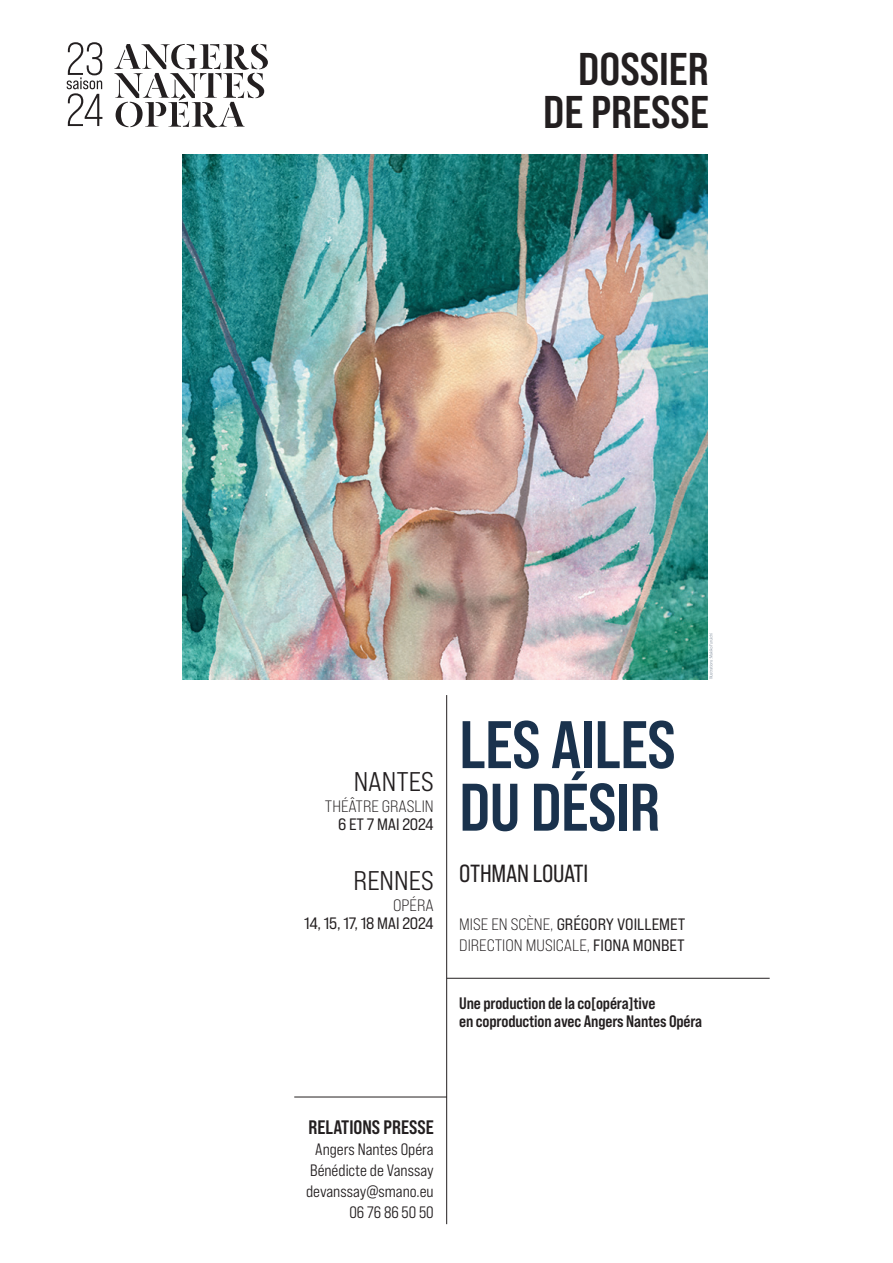
<style>
.page{position:relative;width:893px;height:1263px;background:#fff}
.page>*{position:absolute;margin:0;border:0;box-sizing:border-box;transform-origin:0 0}
.t1{font:67.05px/62.6px "Bebas Neue Pro Sm E Bd";letter-spacing:-.01em;color:#1a324d}
.t2{font:45.9px/42.8px "Bebas Neue Pro Sm E Bd";color:#231f20;text-align:right}
.t3{font:27px "Bebas Neue Pro Exp Md";color:#231f20}
.t4{font:24.75px "Bebas Neue Pro Sm E Rg";letter-spacing:-.01em;color:#231f20}
.t5{font:19.5px "Bebas Neue Pro Sm E Bd";color:#231f20}
.t6{font:16.65px/18px "Bebas Neue Pro Sm E Bd";letter-spacing:-.01em;color:#231f20}
.t7{font:16.5px/21px "Bebas Neue Pro Sm E Md";color:#231f20;text-align:right}
.t8{font:16.5px "Bebas Neue Pro Exp Rg";letter-spacing:-.01em;color:#231f20}
.t9{font:16.5px "Bebas Neue Pro Exp Bk";color:#231f20}
.s1{font-family:"Bebas Neue Pro Exp Bk"}
.s2{font-family:"Bebas Neue Pro Exp Rg"}
</style>
<div class="page">
<img style="left:183px;top:154px;width:525px;height:525px">
<hr style="left:446px;top:695px;width:1px;height:529px;background:#231f20">
<hr style="left:294px;top:1097px;width:153px;height:1px;background:#231f20">
<hr style="left:447px;top:978px;width:323px;height:1px;background:#231f20">
<svg style="left:114px;top:44px;width:154px;height:84px"></svg>
<svg style="left:67px;top:42px;width:35px;height:84px"></svg>
<svg style="left:709px;top:633px;width:3px;height:46px"></svg>
<h2 class="t2" style="left:543px;top:47px;width:167px">DOSSIER<br>DE PRESSE</h2>
<h3 class="t3" style="left:354px;top:765px;width:82px">NANTES</h3>
<p class="t9" style="left:325px;top:796px;width:110px">THÉÂTRE GRASLIN</p>
<p class="t8" style="left:338px;top:814px;width:97px">6 ET 7 MAI 2024</p>
<h3 class="t3" style="left:354px;top:864px;width:82px">RENNES</h3>
<p class="t9" style="left:393px;top:895px;width:42px">OPÉRA</p>
<p class="t8" style="left:304px;top:913px;width:131px">14, 15, 17, 18 MAI 2024</p>
<h1 class="t1" style="left:459px;top:712px;width:218px">LES AILES<br>DU DÉSIR</h1>
<h3 class="t4" style="left:459px;top:858px;width:130px">OTHMAN LOUATI</h3>
<p class="t8" style="left:459px;top:914px;width:228px"><span class="s1">MISE EN SCÈNE,</span> GRÉGORY VOILLEMET</p>
<p class="t9" style="left:459px;top:935px;width:227px">DIRECTION MUSICALE, <span class="s2">FIONA MONBET</span></p>
<p class="t6" style="left:459px;top:993px;width:244px">Une production de la co[opéra]tive<br>en coproduction avec Angers Nantes Opéra</p>
<p class="t5" style="left:309px;top:1115px;width:127px">RELATIONS PRESSE</p>
<p class="t7" style="left:306px;top:1138px;width:129px">Angers Nantes Opéra<br>Bénédicte de Vanssay devanssay@smano.eu<br>06 76 86 50 50</p>
</div>
